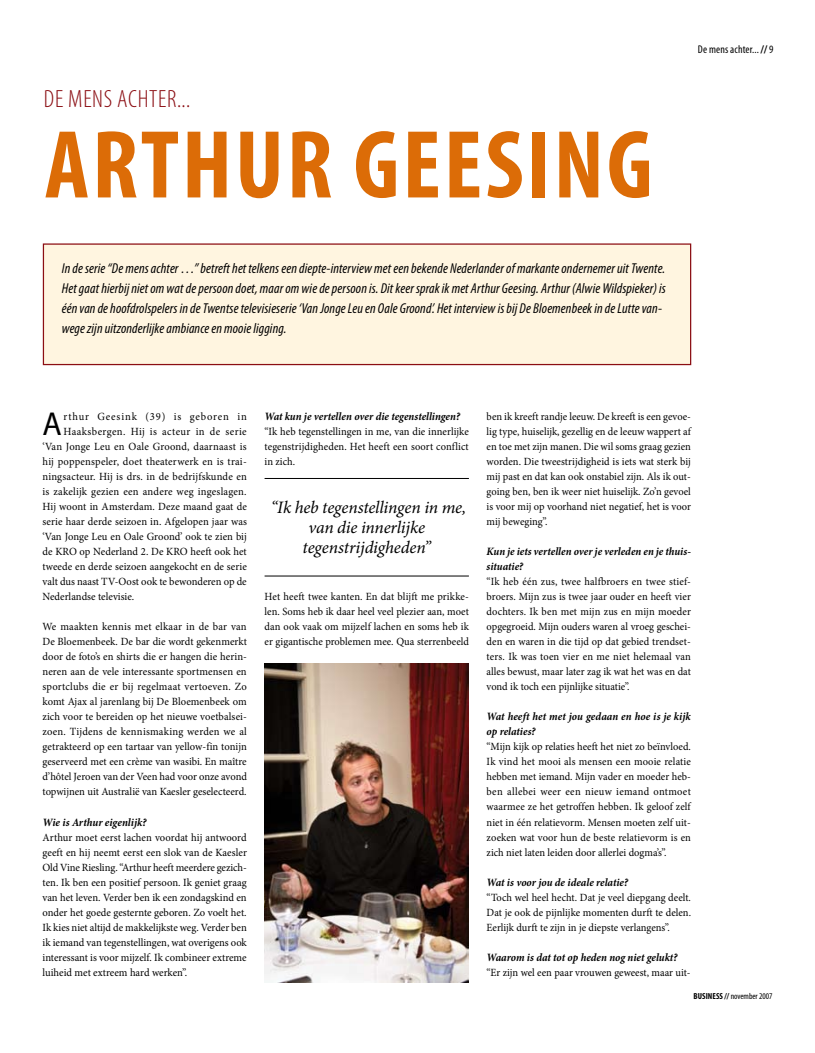
<style>
.page{position:relative;width:815px;height:1053px;background:#fff}
.page>*{position:absolute;margin:0;border:0;box-sizing:border-box;transform-origin:0 0}
.t1{font:700 condensed 97.5px "Myriad Pro";letter-spacing:.03em;color:#dc6c07}
.t2{font:33.25px "Myriad Pro";color:#000;scale:.95 1}
.t3{font:300 condensed 25px "Myriad Pro";letter-spacing:.03em;color:#8b0e13}
.t4{font:italic 17.5px/20px "Minion Pro";letter-spacing:-.01em;color:#000;text-align:center}
.t5{font:italic condensed 14.38px/20px "Myriad Pro";letter-spacing:.01em;color:#000}
.t6{font:italic 700 11.25px/15px "Minion Pro";color:#000;scale:.95 1}
.t7{font:italic 700 11.25px "Minion Pro";color:#000;scale:.96 1}
.t8{font:condensed 11.25px "Myriad Pro";letter-spacing:.015em;color:#000}
.t9{font:11px/15px "Minion Pro";letter-spacing:.005em;color:#000;text-align:justify;scale:.95 1}
.t10{font:11px/15px "Minion Pro";letter-spacing:.005em;color:#000;text-align:justify;scale:.96 1}
.t11{font:11px "Minion Pro";letter-spacing:.025em;color:#000;scale:.96 1}
.t12{font:11px "Minion Pro";letter-spacing:.04em;color:#000;scale:.96 1}
.t13{font:11px "Minion Pro";letter-spacing:.08em;color:#000;scale:.95 1}
.t14{font:condensed 8.75px "Myriad Pro";color:#000}
.t15{font:700 condensed 8.75px "Myriad Pro";color:#000}
.s1{font-weight:700}
</style>
<div class="page">
<div style="left:43px;top:244px;width:648px;height:120px;background:#fff5e0"></div>
<div style="left:43px;top:243px;width:648px;height:122px;border:1px solid #8b0e13"></div>
<img style="left:265px;top:663px;width:204px;height:318px">
<hr style="left:265px;top:478px;width:204px;height:1px;background:#000">
<hr style="left:265px;top:575px;width:204px;height:1px;background:#000">
<h3 class="t3" style="left:44px;top:84px;width:148px">DE MENS ACHTER...</h3>
<h1 class="t1" style="left:45px;top:104px;width:604px">ARTHUR GEESING</h1>
<p class="t5" style="left:62px;top:258px;width:606px">In de serie “De mens achter …” betreft het telkens een diepte-interview met een bekende Nederlander of markante ondernemer uit Twente.<br>Het gaat hierbij niet om wat de persoon doet, maar om wie de persoon is. Dit keer sprak ik met Arthur Geesing. Arthur (Alwie Wildspieker) is één van de hoofdrolspelers in de Twentse televisieserie ‘Van Jonge Leu en Oale Groond’. Het interview is bij De Bloemenbeek in de Lutte van&shy;wege zijn uitzonderlijke ambiance en mooie ligging.</p>
<p class="t8" style="left:698px;top:43px;width:71px">De mens achter... <span class="s1">//</span></p>
<h2 class="t2" style="left:43px;top:403px;width:22px">A</h2>
<p class="t13" style="left:64px;top:409px;width:194px">rthur Geesink (39) is geboren in</p>
<p class="t12" style="left:64px;top:424px;width:192px">Haaksbergen. Hij is acteur in de serie</p>
<p class="t10" style="left:43px;top:439px;width:214px">‘Van Jonge Leu en Oale Groond, daarnaast is</p>
<p class="t10" style="left:43px;top:454px;width:214px">hij poppenspeler, doet theaterwerk en is trai-</p>
<p class="t10" style="left:43px;top:469px;width:214px">ningsacteur. Hij is drs. in de bedrijfskunde en</p>
<p class="t11" style="left:43px;top:484px;width:214px">is zakelijk gezien een andere weg ingeslagen.</p>
<p class="t10" style="left:43px;top:499px;width:214px">Hij woont in Amsterdam. Deze maand gaat de</p>
<p class="t10" style="left:43px;top:514px;width:214px">serie haar derde seizoen in. Afgelopen jaar was</p>
<p class="t10" style="left:43px;top:529px;width:214px">‘Van Jonge Leu en Oale Groond’ ook te zien bij</p>
<p class="t10" style="left:43px;top:544px;width:214px">de KRO op Nederland 2. De KRO heeft ook het</p>
<p class="t10" style="left:43px;top:559px;width:214px">tweede en derde seizoen aangekocht en de serie</p>
<p class="t10" style="left:43px;top:574px;width:214px">valt dus naast TV-Oost ook te bewonderen op de</p>
<p class="t10" style="left:43px;top:589px;width:97px">Nederlandse televisie.</p>
<p class="t10" style="left:43px;top:619px;width:215px">We maakten kennis met elkaar in de bar van De Bloemenbeek. De bar die wordt gekenmerkt door de foto’s en shirts die er hangen die herin&shy;neren aan de vele interessante sportmensen en sportclubs die er bij regelmaat vertoeven. Zo komt Ajax al jarenlang bij De Bloemenbeek om zich voor te bereiden op het nieuwe voetbalsei&shy;zoen. Tijdens de kennismaking werden we al getrakteerd op een tartaar van yellow-fin tonijn geserveerd met een crème van wasibi. En maître d’hôtel Jeroen van der Veen had voor onze avond topwijnen uit Australië van Kaesler geselecteerd.</p>
<p class="t7" style="left:43px;top:813px;width:110px">Wie is Arthur eigenlijk?</p>
<p class="t10" style="left:43px;top:829px;width:214px">Arthur moet eerst lachen voordat hij antwoord geeft en hij neemt eerst een slok van de Kaesler Old Vine Riesling. “Arthur heeft meerdere gezich&shy;ten. Ik ben een positief persoon. Ik geniet graag van het leven. Verder ben ik een zondagskind en onder het goede gesternte geboren. Zo voelt het.<br>Ik kies niet altijd de makkelijkste weg. Verder ben ik iemand van tegenstellingen, wat overigens ook interessant is voor mijzelf. Ik combineer extreme luiheid met extreem hard werken”.</p>
<p class="t6" style="left:265px;top:409px;width:207px">Wat kun je vertellen over die tegenstellingen?</p>
<p class="t9" style="left:265px;top:424px;width:217px">“Ik heb tegenstellingen in me, van die innerlijke tegenstrijdigheden. Het heeft een soort conflict in zich.</p>
<h3 class="t4" style="left:271px;top:497px;width:197px">“Ik heb tegenstellingen in me, van die innerlijke tegenstrijdigheden”</h3>
<p class="t9" style="left:265px;top:589px;width:217px">Het heeft twee kanten. En dat blijft me prikke&shy;len. Soms heb ik daar heel veel plezier aan, moet dan ook vaak om mijzelf lachen en soms heb ik er gigantische problemen mee. Qua sterrenbeeld</p>
<p class="t9" style="left:487px;top:409px;width:217px">ben ik kreeft randje leeuw. De kreeft is een gevoe&shy;lig type, huiselijk, gezellig en de leeuw wappert af en toe met zijn manen. Die wil soms graag gezien worden. Die tweestrijdigheid is iets wat sterk bij mij past en dat kan ook onstabiel zijn. Als ik out&shy;going ben, ben ik weer niet huiselijk. Zo’n gevoel is voor mij op voorhand niet negatief, het is voor mij beweging”.</p>
<p class="t6" style="left:487px;top:544px;width:217px">Kun je iets vertellen over je verleden en je thuis&shy;situatie?</p>
<p class="t9" style="left:487px;top:574px;width:217px">“Ik heb één zus, twee halfbroers en twee stief&shy;broers. Mijn zus is twee jaar ouder en heeft vier dochters. Ik ben met mijn zus en mijn moeder opgegroeid. Mijn ouders waren al vroeg geschei&shy;den en waren in die tijd op dat gebied trendset&shy;ters. Ik was toen vier en me niet helemaal van alles bewust, maar later zag ik wat het was en dat vond ik toch een pijnlijke situatie”.</p>
<p class="t6" style="left:487px;top:709px;width:216px">Wat heeft het met jou gedaan en hoe is je kijk op relaties?</p>
<p class="t9" style="left:487px;top:739px;width:217px">“Mijn kijk op relaties heeft het niet zo beïnvloed.<br>Ik vind het mooi als mensen een mooie relatie hebben met iemand. Mijn vader en moeder heb&shy;ben allebei weer een nieuw iemand ontmoet waarmee ze het getroffen hebben. Ik geloof zelf niet in één relatievorm. Mensen moeten zelf uit&shy;zoeken wat voor hun de beste relatievorm is en zich niet laten leiden door allerlei dogma’s”.</p>
<p class="t6" style="left:487px;top:874px;width:150px">Wat is voor jou de ideale relatie?</p>
<p class="t9" style="left:487px;top:889px;width:217px">“Toch wel heel hecht. Dat je veel diepgang deelt.<br>Dat je ook de pijnlijke momenten durft te delen.<br>Eerlijk durft te zijn in je diepste verlangens”.</p>
<p class="t6" style="left:487px;top:949px;width:202px">Waarom is dat tot op heden nog niet gelukt?</p>
<p class="t9" style="left:487px;top:964px;width:216px">“Er zijn wel een paar vrouwen geweest, maar uit-</p>
<p class="t15" style="left:693px;top:990px;width:9px">BUSINESS</p>
<p class="t14" style="left:724px;top:991px;width:49px"><span class="s1">//</span> november 2007</p>
</div>
